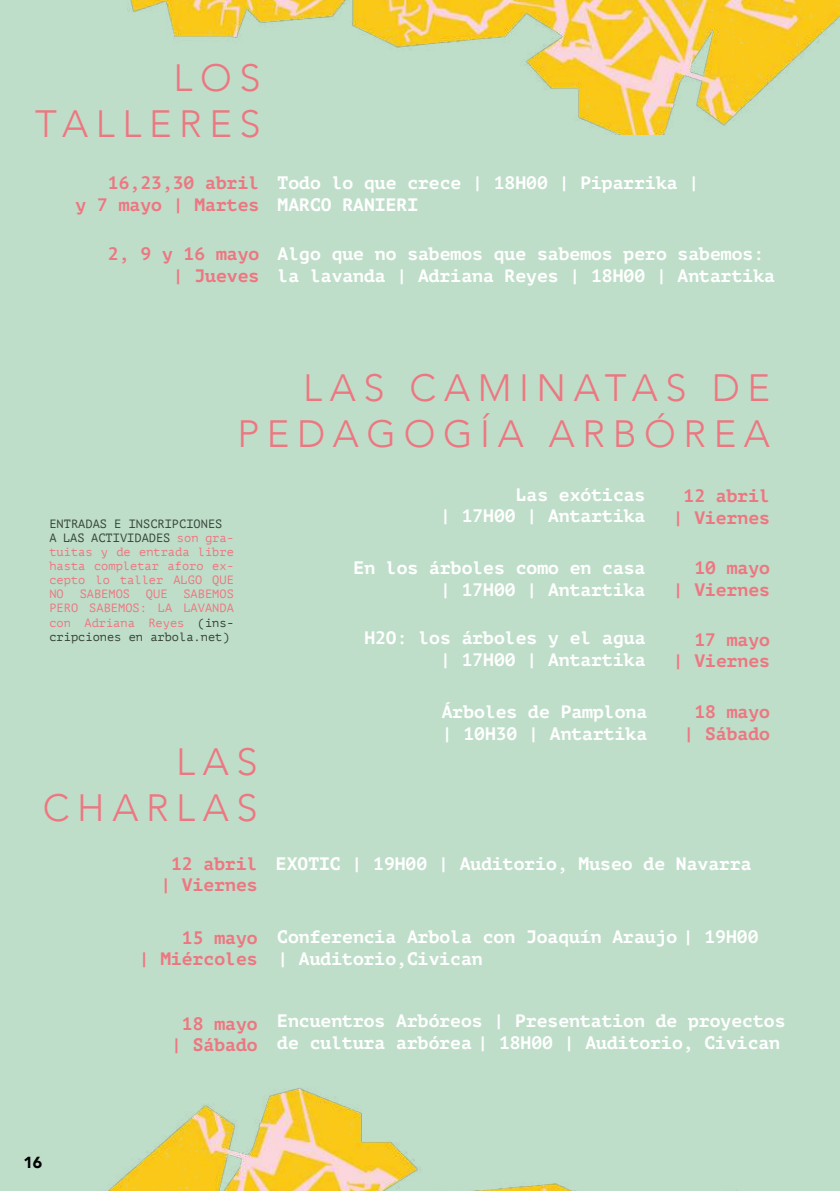
<style>
.page{position:relative;width:840px;height:1191px;background:#fff}
.page>*{position:absolute;margin:0;border:0;box-sizing:border-box;transform-origin:0 0}
.t1{font:300 38px/45.6px "Avenir";letter-spacing:.2em;color:#ed7781;text-align:right}
.t2{font:700 18px/21.6px "PT Mono";color:#fff}
.t3{font:700 18px/21.6px "PT Mono";color:#ed7781;text-align:right}
.t4{font:900 16px "Avenir";color:#000}
.t5{font:12px/14px "PT Mono";color:#ed7780}
.s1{color:#36453a}
</style>
<div class="page">
<div style="left:0;top:0;width:839px;height:1191px;background:#bfdec9"></div>
<img style="left:108px;top:1088px;width:467px;height:103px">
<img style="left:127px;top:0;width:712px;height:134px">
<h1 class="t1" style="left:35px;top:55px;width:227px">LOS<br>TALLERES</h1>
<p class="t3" style="left:75px;top:172px;width:185px">16,23,30 abril<br>y 7 mayo | Martes</p>
<p class="t2" style="left:277px;top:171px;width:423px">Todo lo que crece | 18H00 | Piparrika |<br>MARCO RANIERI</p>
<p class="t3" style="left:108px;top:243px;width:153px">2, 9 y 16 mayo | Jueves</p>
<p class="t2" style="left:277px;top:242px;width:498px">Algo que no sabemos que sabemos pero sabemos: la lavanda | Adriana Reyes | 18H00 | Antartika</p>
<h1 class="t1" style="left:237px;top:365px;width:534px">LAS CAMINATAS DE<br>PEDAGOGÍA ARBÓREA</h1>
<p class="t5" style="left:49px;top:516px;width:186px"><span class="s1">ENTRADAS E INSCRIPCIONES<br>A LAS ACTIVIDADES</span> son gra&shy;tuitas y de entrada libre hasta completar aforo ex&shy;cepto lo taller ALGO QUE<br>NO</p>
<p class="t5" style="left:49px;top:587px;width:186px;text-align:justify;text-indent:134px">SABEMOS PERO SABEMOS: LA LAVANDA con Adriana Reyes <span class="s1">(ins&shy;cripciones en arbola.net)</span></p>
<p class="t5" style="left:80px;top:587px;width:52px">SABEMOS</p>
<p class="t5" style="left:146px;top:587px;width:23px">QUE</p>
<h1 class="t1" style="left:43px;top:739px;width:216px">LAS<br>CHARLAS</h1>
<p class="t3" style="left:160px;top:852px;width:99px">12 abril | Viernes</p>
<p class="t3" style="left:139px;top:926px;width:120px">15 mayo<br>| Miércoles</p>
<p class="t3" style="left:171px;top:1012px;width:88px;text-align:center">18 mayo | Sábado</p>
<p class="t2" style="left:440px;top:483px;width:207px;text-align:right">Las exóticas<br>| 17H00 | Antartika</p>
<p class="t2" style="left:353px;top:557px;width:293px;text-align:right">En los árboles como en casa | 17H00 | Antartika</p>
<p class="t3" style="left:672px;top:485px;width:99px;text-align:center">12 abril | Viernes</p>
<p class="t3" style="left:672px;top:557px;width:99px">10 mayo<br>| Viernes</p>
<p class="t2" style="left:364px;top:627px;width:282px;text-align:right">H2O: los árboles y el agua | 17H00 | Antartika</p>
<p class="t3" style="left:672px;top:628px;width:99px">17 mayo<br>| Viernes</p>
<p class="t2" style="left:441px;top:701px;width:207px">Árboles de Pamplona | 10H30 | Antartika</p>
<p class="t3" style="left:683px;top:701px;width:88px;text-align:center">18 mayo | Sábado</p>
<p class="t2" style="left:276px;top:852px;width:477px">EXOTIC | 19H00 | Auditorio, Museo de Navarra</p>
<p class="t2" style="left:277px;top:925px;width:482px">Conferencia Arbola con Joaquín Araujo | 19H00 | Auditorio,Civican</p>
<p class="t2" style="left:277px;top:1009px;width:509px">Encuentros Arbóreos | Presentation de proyectos de cultura arbórea | 18H00 | Auditorio, Civican</p>
<p class="t4" style="left:23px;top:1149px;width:20px">16</p>
</div>
